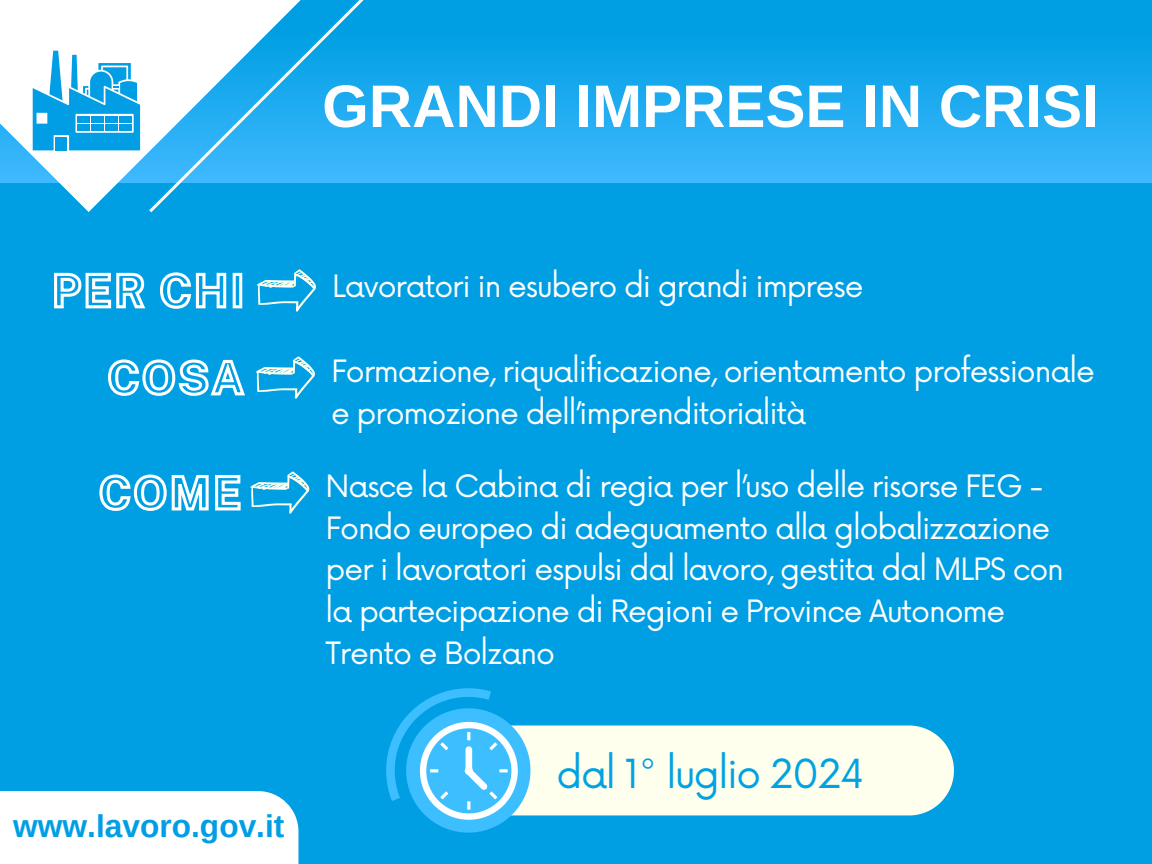
<style>
.page{position:relative;width:1152px;height:864px;background:#009fe3}
.page>*{position:absolute;margin:0;border:0;box-sizing:border-box;transform-origin:0 0}
.t1{font:700 60px "Arimo";color:#fff}
.t2{font:39px "Now";letter-spacing:-.04em;color:#00a2e3}
.t3{font:700 31.65px "Arimo";color:#019ee5}
.t4{font:30px/41.7px "Now";letter-spacing:-.04em;color:#fff}
</style>
<div class="page">
<div style="left:0;top:32px;width:1152px;height:151px;background:linear-gradient(to bottom,#009fe3,#40b8ff)"></div>
<svg style="left:0;top:0;width:149px;height:212px;fill:#fff"></svg>
<svg style="left:149px;top:0;width:299px;height:213px"></svg>
<svg style="left:33px;top:51px;width:107px;height:99px"></svg>
<div style="left:91px;top:116px;width:13px;height:6px;background:#019ee5"></div>
<div style="left:120px;top:124px;width:12px;height:7px;background:#019ee5"></div>
<div style="left:105px;top:124px;width:13px;height:7px;background:#019ee5"></div>
<div style="left:120px;top:116px;width:12px;height:6px;background:#019ee5"></div>
<div style="left:105px;top:116px;width:13px;height:6px;background:#019ee5"></div>
<div style="left:77px;top:116px;width:12px;height:6px;background:#019ee5"></div>
<div style="left:77px;top:124px;width:12px;height:7px;background:#019ee5"></div>
<div style="left:91px;top:124px;width:13px;height:7px;background:#019ee5"></div>
<div style="left:530px;top:726px;width:424px;height:89px;background:#ffffed"></div>
<svg style="left:386px;top:688px;width:144px;height:144px"></svg>
<svg style="left:257px;top:269px;width:59px;height:43px"></svg>
<svg style="left:99px;top:474px;width:142px;height:37px"></svg>
<svg style="left:250px;top:472px;width:60px;height:42px"></svg>
<svg style="left:54px;top:272px;width:189px;height:37px"></svg>
<svg style="left:108px;top:359px;width:137px;height:37px"></svg>
<svg style="left:256px;top:356px;width:59px;height:43px"></svg>
<div style="left:0;top:791px;width:298px;height:73px;background:#fff"></div>
<h1 class="t1" style="left:322px;top:65px;width:778px">GRANDI IMPRESE IN CRISI</h1>
<p class="t3" style="left:13px;top:804px;width:273px">www.lavoro.gov.it</p>
<p class="t4" style="left:332px;top:263px;width:533px">Lavoratori in esubero di grandi imprese</p>
<p class="t4" style="left:331px;top:348px;width:765px">Formazione, riqualificazione, orientamento professionale e promozione dell’imprenditorialità</p>
<p class="t4" style="left:326px;top:463px;width:740px">Nasce la Cabina di regia per l’uso delle risorse FEG - Fondo europeo di adeguamento alla globalizzazione per i lavoratori espulsi dal lavoro, gestita dal MLPS con la partecipazione di Regioni e Province Autonome Trento e Bolzano</p>
<h2 class="t2" style="left:557px;top:743px;width:309px">dal 1° luglio 2024</h2>
</div>
